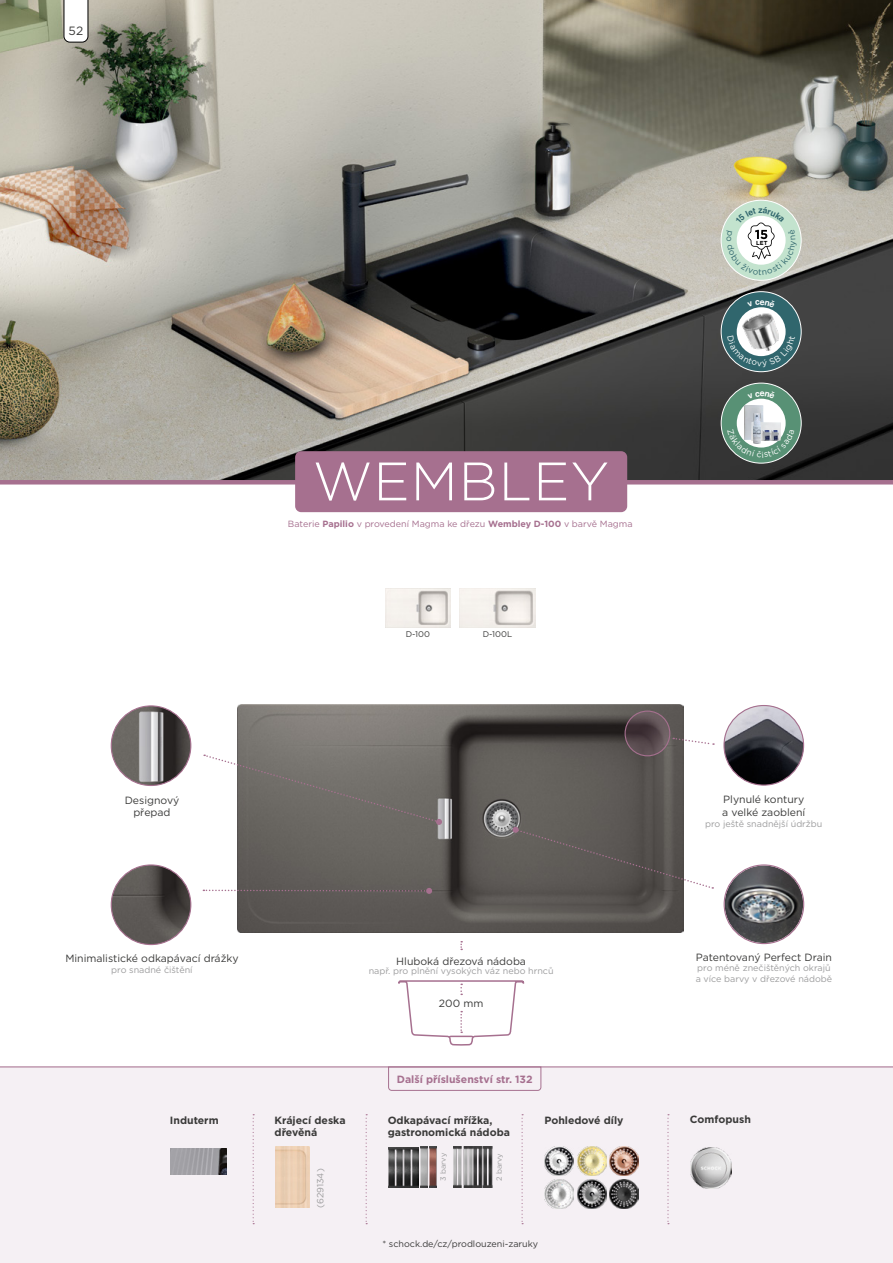
<style>
.page{position:relative;width:893px;height:1263px;background:#fff}
.page>*{position:absolute;margin:0;border:0;box-sizing:border-box;transform-origin:0 0}
.t1{font:300 54px "Gotham";letter-spacing:.02em;color:#fff}
.t2{font:12px "Gotham";color:#3a3a39}
.t3{font:10.5px/12.6px "Gotham";color:#3a3a39}
.t4{font:700 10.5px/12px "Gotham";color:#3a3a39}
.t5{font:700 10.5px "Gotham";color:#a6708f}
.t6{font:9px/10.8px "Gotham";color:#9c9c9d}
.t7{font:9px "Gotham";color:#a6708f}
.t8{font:9px "Gotham";color:#3a3a39}
.t9{font:8.25px "Gotham";color:#3a3a39}
.t10{font:7.5px "Gotham";color:#9c9c9d}
.t11{font:700 5.85px "Gotham";color:#000}
.s1{font-weight:700}
</style>
<div class="page">
<img style="left:237px;top:705px;width:446px;height:227px">
<img style="left:0;top:0;width:893px;height:480px">
<div style="left:0;top:1067px;width:893px;height:196px;background:#f5f0f4"></div>
<hr style="left:0;top:1066px;width:893px;height:1px;background:#a6708f">
<hr style="left:0;top:480px;width:893px;height:4px;background:#a6708f">
<div style="left:295px;top:451px;width:332px;height:61px;background:#a6708f;border-radius:6px"></div>
<svg style="left:625px;top:711px;width:45px;height:45px;background:#59494e"></svg>
<div style="left:624px;top:710px;width:46px;height:46px;border:1px solid #a6708f;border-radius:50%"></div>
<svg style="left:460px;top:941px;width:2px;height:9px"></svg>
<svg style="left:398px;top:980px;width:127px;height:66px"></svg>
<svg style="left:673px;top:737px;width:41px;height:8px"></svg>
<img style="left:725px;top:866px;width:78px;height:77px">
<div style="left:724px;top:864px;width:80px;height:80px;border:1px solid #a6708f;border-radius:50%"></div>
<svg style="left:513px;top:827px;width:200px;height:62px;background:#726f6c"></svg>
<svg style="left:204px;top:754px;width:238px;height:71px;background:#86837f"></svg>
<svg style="left:203px;top:888px;width:229px;height:6px"></svg>
<img style="left:724px;top:705px;width:80px;height:80px;border-radius:40px">
<div style="left:723px;top:705px;width:81px;height:81px;border:1px solid #a6708f;border-radius:50%"></div>
<img style="left:111px;top:706px;width:80px;height:79px;border-radius:40px">
<div style="left:111px;top:705px;width:80px;height:81px;border:1px solid #a6708f;border-radius:50%"></div>
<img style="left:111px;top:865px;width:80px;height:79px;border-radius:40px">
<div style="left:111px;top:864px;width:80px;height:81px;border:1px solid #a6708f;border-radius:50%"></div>
<svg style="left:366px;top:1114px;width:1px;height:110px"></svg>
<svg style="left:521px;top:1114px;width:2px;height:110px"></svg>
<svg style="left:667px;top:1114px;width:2px;height:110px"></svg>
<svg style="left:253px;top:1114px;width:1px;height:110px"></svg>
<img style="left:385px;top:589px;width:66px;height:39px">
<img style="left:459px;top:589px;width:77px;height:39px">
<img style="left:545px;top:1147px;width:28px;height:29px">
<img style="left:545px;top:1179px;width:28px;height:29px">
<img style="left:577px;top:1147px;width:29px;height:29px">
<img style="left:577px;top:1179px;width:29px;height:29px">
<img style="left:610px;top:1147px;width:29px;height:29px">
<img style="left:610px;top:1179px;width:29px;height:29px">
<img style="left:275px;top:1147px;width:35px;height:61px">
<img style="left:690px;top:1147px;width:42px;height:41px">
<img style="left:388px;top:1147px;width:30px;height:40px">
<img style="left:420px;top:1147px;width:17px;height:40px">
<img style="left:453px;top:1147px;width:19px;height:40px">
<img style="left:474px;top:1147px;width:19px;height:40px">
<img style="left:170px;top:1148px;width:56px;height:26px">
<img style="left:722px;top:383px;width:78px;height:78px">
<div style="left:721px;top:383px;width:80px;height:80px;border:1px solid #fff;border-radius:50%"></div>
<div style="left:737px;top:399px;width:49px;height:49px;background:#fff;border-radius:50%"></div>
<img style="left:745px;top:405px;width:19px;height:24px">
<img style="left:751px;top:422px;width:29px;height:7px">
<img style="left:753px;top:414px;width:7px;height:15px">
<div style="left:721px;top:292px;width:80px;height:80px;background:#30666d;border-radius:50%"></div>
<div style="left:721px;top:291px;width:80px;height:81px;border:1px solid #fff;border-radius:50%"></div>
<div style="left:737px;top:307px;width:49px;height:49px;background:#fff;border-radius:50%"></div>
<img style="left:742px;top:314px;width:36px;height:22px">
<div style="left:721px;top:200px;width:80px;height:80px;background:#c3e3ce;border-radius:50%"></div>
<div style="left:721px;top:200px;width:80px;height:81px;border:1px solid #fff;border-radius:50%"></div>
<svg style="left:388px;top:1066px;width:154px;height:25px"></svg>
<svg style="left:64px;top:0;width:24px;height:42px"></svg>
<svg style="left:727px;top:429px;width:67px;height:29px;background:#7d9f91"></svg>
<svg style="left:747px;top:391px;width:29px;height:8px"></svg>
<svg style="left:727px;top:336px;width:68px;height:31px"></svg>
<svg style="left:726px;top:207px;width:71px;height:68px"></svg>
<h2 class="t2" style="left:69px;top:23px;width:16px">52</h2>
<p class="t11" style="left:756px;top:239px;width:13px">LET</p>
<h1 class="t1" style="left:313px;top:447px;width:298px">WEMBLEY</h1>
<p class="t7" style="left:288px;top:518px;width:346px">Baterie <span class="s1">Papilio</span> v provedení Magma ke dřezu <span class="s1">Wembley D-100</span> v barvě Magma</p>
<p class="t9" style="left:406px;top:628px;width:26px">D-100</p>
<p class="t9" style="left:483px;top:628px;width:31px">D-100L</p>
<p class="t3" style="left:125px;top:793px;width:56px;text-align:center">Designový přepad</p>
<p class="t3" style="left:65px;top:952px;width:175px">Minimalistické odkapávací drážky</p>
<p class="t6" style="left:111px;top:964px;width:83px">pro snadné čištění</p>
<p class="t3" style="left:396px;top:954px;width:131px">Hluboká dřezová nádoba</p>
<p class="t6" style="left:369px;top:966px;width:186px">např. pro plnění vysokých váz nebo hrnců</p>
<p class="t3" style="left:439px;top:997px;width:46px">200 mm</p>
<p class="t5" style="left:397px;top:1072px;width:137px">Další příslušenství str. 132</p>
<p class="t3" style="left:722px;top:793px;width:85px">Plynulé kontury a velké zaoblení</p>
<p class="t6" style="left:705px;top:818px;width:119px">pro ještě snadnější údržbu</p>
<p class="t3" style="left:696px;top:950px;width:138px">Patentovaný Perfect Drain</p>
<p class="t6" style="left:696px;top:962px;width:138px">pro méně znečištěných okrajů a více barvy v dřezové nádobě</p>
<p class="t4" style="left:170px;top:1114px;width:50px">Induterm</p>
<p class="t4" style="left:275px;top:1114px;width:73px">Krájecí deska dřevěná</p>
<p class="t4" style="left:690px;top:1113px;width:62px">Comfopush</p>
<p class="t6" style="left:315px;top:1208px;width:41px;rotate:-90deg">(629134)</p>
<p class="t4" style="left:388px;top:1114px;width:106px">Odkapávací mřížka,</p>
<p class="t4" style="left:544px;top:1114px;width:81px">Pohledové díly</p>
<p class="t4" style="left:388px;top:1126px;width:124px">gastronomická nádoba</p>
<p class="t10" style="left:438px;top:1181px;width:29px;rotate:-90deg">3 barvy</p>
<p class="t10" style="left:494px;top:1181px;width:29px;rotate:-90deg">2 barvy</p>
<p class="t8" style="left:382px;top:1238px;width:157px">* schock.de/cz/prodlouzeni-zaruky</p>
</div>
